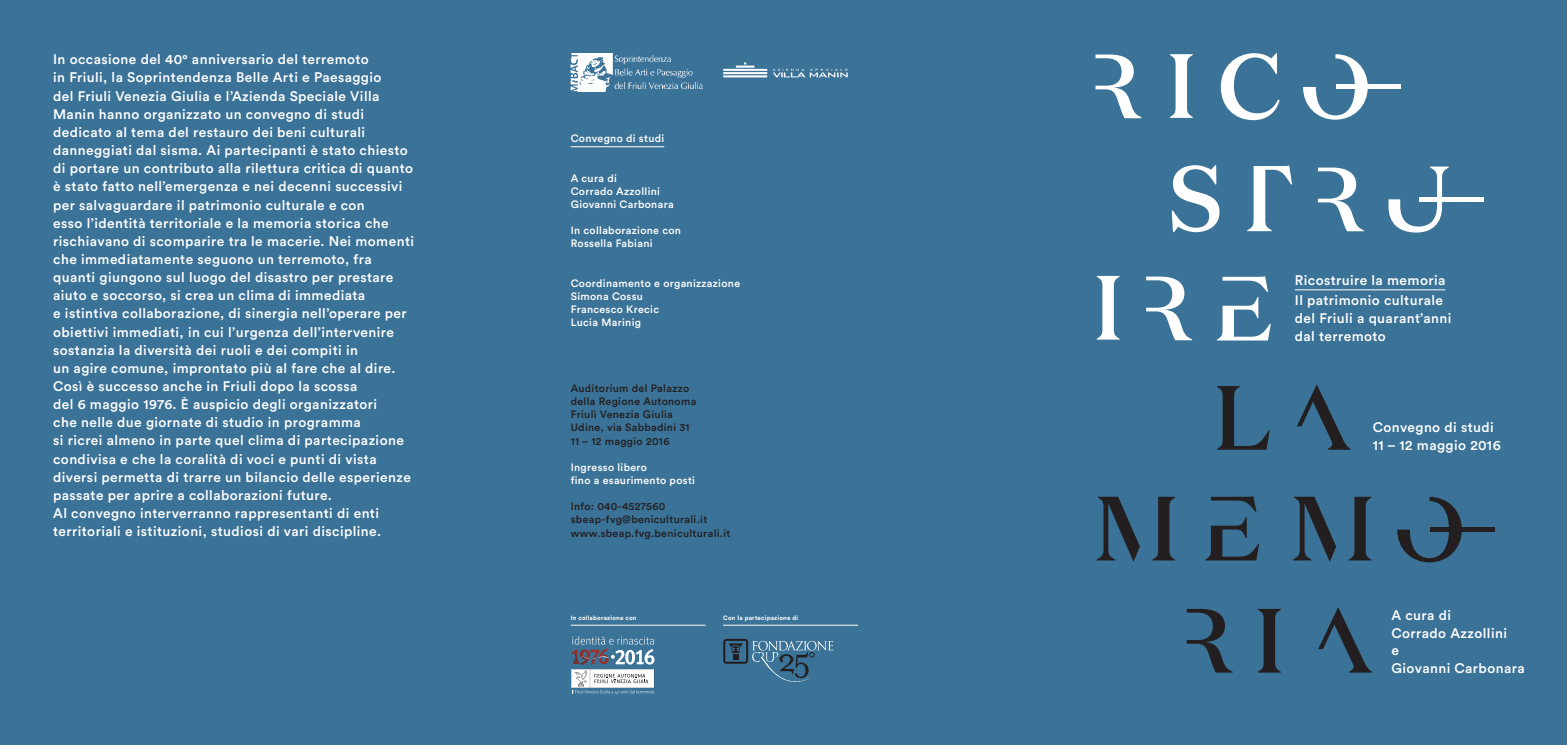
<style>
.page{position:relative;width:1567px;height:745px;background:#fff}
.page>*{position:absolute;margin:0;border:0;box-sizing:border-box;transform-origin:0 0}
.t1{font:500 13.75px/18.1px "Circular Std";letter-spacing:.03em;color:#fff}
.t2{font:500 10.62px/13.1px "Circular Std";letter-spacing:.03em;color:#fff}
.t3{font:500 10.62px/13.1px "Circular Std";letter-spacing:.03em;color:#231f20}
.t4{font:700 6.25px "Circular Std";letter-spacing:.03em;color:#fff}
</style>
<div class="page">
<div style="left:0;top:0;width:1566px;height:744px;background:#3b7297"></div>
<hr style="left:570px;top:146px;width:94px;height:1px;background:#fff">
<svg style="left:1217px;top:386px;width:52px;height:63px"></svg>
<svg style="left:1297px;top:384px;width:53px;height:65px"></svg>
<svg style="left:1258px;top:608px;width:22px;height:64px"></svg>
<svg style="left:1318px;top:607px;width:53px;height:65px"></svg>
<svg style="left:1186px;top:608px;width:46px;height:64px"></svg>
<svg style="left:1096px;top:496px;width:43px;height:65px"></svg>
<svg style="left:1152px;top:496px;width:23px;height:64px"></svg>
<svg style="left:1293px;top:496px;width:42px;height:65px"></svg>
<svg style="left:1348px;top:496px;width:23px;height:64px"></svg>
<svg style="left:1397px;top:496px;width:64px;height:66px"></svg>
<svg style="left:1205px;top:496px;width:53px;height:64px"></svg>
<hr style="left:1429px;top:527px;width:65px;height:4px;background:#231f20">
<svg style="left:1317px;top:167px;width:46px;height:64px"></svg>
<svg style="left:1146px;top:276px;width:45px;height:64px"></svg>
<svg style="left:1095px;top:54px;width:46px;height:64px"></svg>
<svg style="left:1216px;top:276px;width:54px;height:64px"></svg>
<svg style="left:1247px;top:165px;width:44px;height:66px"></svg>
<svg style="left:1388px;top:166px;width:60px;height:66px"></svg>
<svg style="left:1171px;top:165px;width:48px;height:67px"></svg>
<svg style="left:1096px;top:276px;width:23px;height:63px"></svg>
<svg style="left:1169px;top:54px;width:23px;height:64px"></svg>
<svg style="left:1220px;top:53px;width:59px;height:67px"></svg>
<svg style="left:1303px;top:54px;width:64px;height:66px"></svg>
<hr style="left:1335px;top:85px;width:65px;height:4px;background:#fff">
<div style="left:1418px;top:197px;width:65px;height:5px;background:#fff"></div>
<hr style="left:1294px;top:289px;width:151px;height:1px;background:#fff">
<hr style="left:570px;top:624px;width:135px;height:1px;background:#fff">
<hr style="left:723px;top:624px;width:134px;height:1px;background:#fff">
<svg style="left:572px;top:658px;width:83px;height:36px"></svg>
<svg style="left:571px;top:636px;width:83px;height:57px"></svg>
<svg style="left:723px;top:638px;width:25px;height:25px"></svg>
<div style="left:725px;top:640px;width:21px;height:21px;background:#3b7297"></div>
<svg style="left:729px;top:643px;width:13px;height:16px"></svg>
<svg style="left:752px;top:640px;width:81px;height:42px"></svg>
<svg style="left:723px;top:62px;width:124px;height:15px"></svg>
<img style="left:570px;top:53px;width:133px;height:38px">
<p class="t1" style="left:53px;top:50px;width:362px">In occasione del 40° anniversario del terremoto<br>in Friuli, la Soprintendenza Belle Arti e Paesaggio<br>del Friuli Venezia Giulia e l’Azienda Speciale Villa Manin hanno organizzato un convegno di studi dedicato al tema del restauro dei beni culturali danneggiati dal sisma. Ai partecipanti è stato chiesto di portare un contributo alla rilettura critica di quanto è stato fatto nell’emergenza e nei decenni successivi per salvaguardare il patrimonio culturale e con<br>esso l’identità territoriale e la memoria storica che rischiavano di scomparire tra le macerie. Nei momenti che immediatamente seguono un terremoto, fra quanti giungono sul luogo del disastro per prestare aiuto e soccorso, si crea un clima di immediata<br>e istintiva collaborazione, di sinergia nell’operare per obiettivi immediati, in cui l’urgenza dell’intervenire sostanzia la diversità dei ruoli e dei compiti in<br>un agire comune, improntato più al fare che al dire.<br>Così è successo anche in Friuli dopo la scossa<br>del 6 maggio 1976. È auspicio degli organizzatori<br>che nelle due giornate di studio in programma<br>si ricrei almeno in parte quel clima di partecipazione condivisa e che la coralità di voci e punti di vista diversi permetta di trarre un bilancio delle esperienze passate per aprire a collaborazioni future.<br>Al convegno interverranno rappresentanti di enti territoriali e istituzioni, studiosi di vari discipline.</p>
<p class="t2" style="left:570px;top:132px;width:95px">Convegno di studi</p>
<p class="t2" style="left:570px;top:171px;width:104px">A cura di<br>Corrado Azzollini<br>Giovanni Carbonara</p>
<p class="t2" style="left:570px;top:224px;width:112px">In collaborazione con<br>Rossella Fabiani</p>
<p class="t2" style="left:570px;top:276px;width:171px">Coordinamento e organizzazione<br>Simona Cossu<br>Francesco Krecic<br>Lucia Marinig</p>
<p class="t3" style="left:570px;top:381px;width:127px">Auditorium del Palazzo della Regione Autonoma<br>Friuli Venezia Giulia<br>Udine, via Sabbadini 31<br>11 – 12 maggio 2016</p>
<p class="t2" style="left:570px;top:460px;width:126px">Ingresso libero<br>fino a esaurimento posti</p>
<p class="t3" style="left:570px;top:499px;width:161px">Info: 040-4527560 sbeap-fvg@beniculturali.it www.sbeap.fvg.beniculturali.it</p>
<p class="t4" style="left:570px;top:613px;width:67px">In collaborazione con</p>
<p class="t4" style="left:723px;top:613px;width:76px">Con la partecipazione di</p>
<p class="t1" style="left:1294px;top:270px;width:152px;line-height:20px">Ricostruire la memoria<br>Il patrimonio culturale</p>
<p class="t1" style="left:1294px;top:309px;width:158px;line-height:17.5px">del Friuli a quarant’anni dal terremoto</p>
<p class="t1" style="left:1372px;top:418px;width:129px;line-height:17.5px">Convegno di studi<br>11 – 12 maggio 2016</p>
<p class="t1" style="left:1391px;top:605px;width:135px;line-height:17.5px">A cura di<br>Corrado Azzollini<br>e<br>Giovanni Carbonara</p>
</div>
